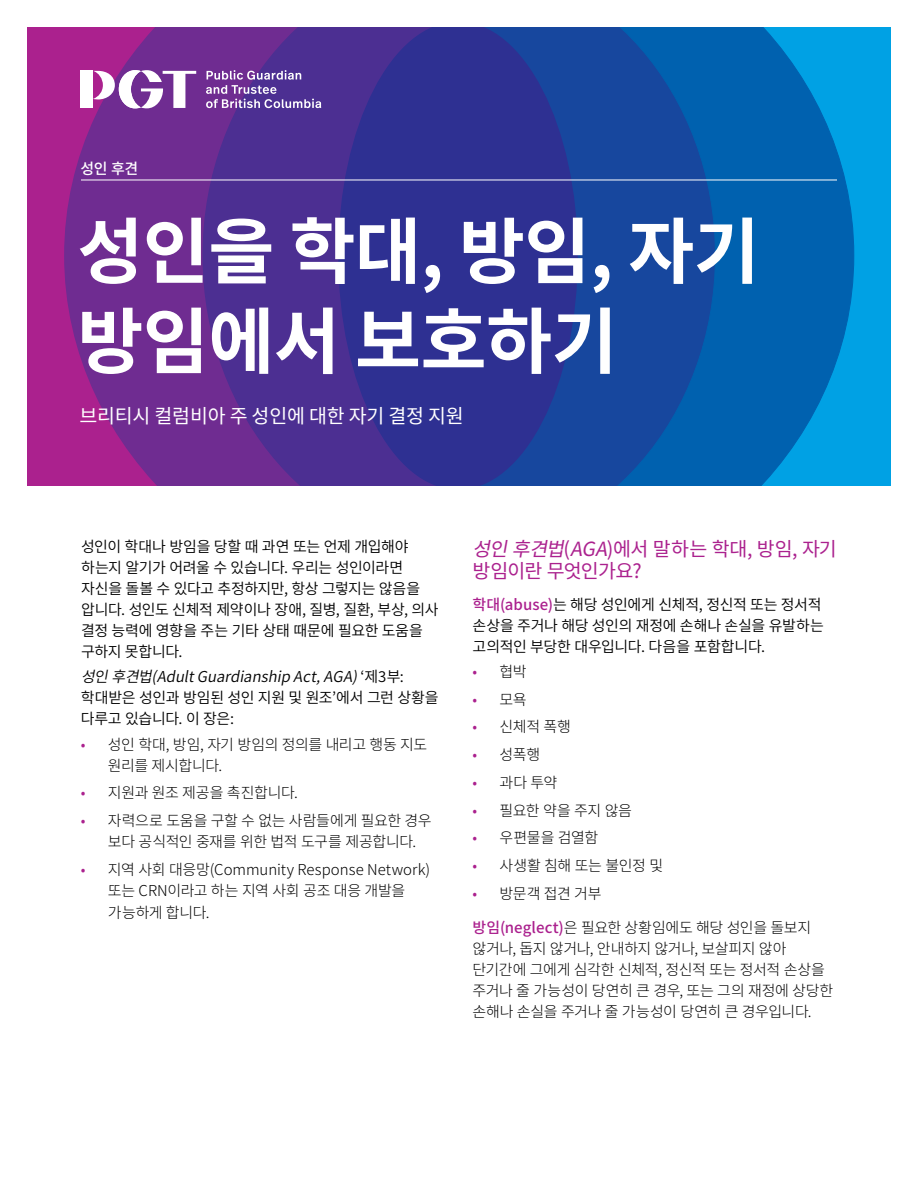
<style>
.page{position:relative;width:918px;height:1188px;background:#fff}
.page>*{position:absolute;margin:0;border:0;box-sizing:border-box;transform-origin:0 0}
.t1{font:700 72px/90px "Source Han Sans KR";letter-spacing:-.01em;color:#fff}
.t2{font:19.5px/22.5px "Source Han Sans KR";letter-spacing:-.03em;color:#ab218e}
.t3{font:19.5px "Source Han Sans KR";letter-spacing:-.01em;color:#fff}
.t4{font:300 15px/21px "Source Han Sans KR";letter-spacing:-.02em;color:#000}
.t5{font:15px/21px "Source Han Sans KR";letter-spacing:-.02em;color:#000}
.t6{font:500 15px "Source Han Sans KR";color:#fff}
.s1{font-style:italic}
.s2{color:#ab218e}
.s3{font-weight:500;color:#ab218e}
</style>
<div class="page">
<div style="left:465px;top:27px;width:426px;height:408px;background:#00a1e4"></div>
<svg style="left:715px;top:27px;width:139px;height:459px;background:#006eb9"></svg>
<svg style="left:578px;top:27px;width:137px;height:459px;background:#124ca1"></svg>
<div style="left:27px;top:27px;width:443px;height:459px;background:#ab218e"></div>
<svg style="left:64px;top:27px;width:138px;height:459px;fill:#6f2c91"></svg>
<svg style="left:202px;top:27px;width:136px;height:459px;background:#532e91"></svg>
<svg style="left:338px;top:27px;width:240px;height:459px;background:#2f3293"></svg>
<svg style="left:206px;top:70px;width:115px;height:38px;background:#7b5aa8"></svg>
<div style="left:81px;top:71px;width:12px;height:37px;background:#fff"></div>
<svg style="left:93px;top:70px;width:103px;height:38px;background:#b386c0"></svg>
<hr style="left:81px;top:180px;width:756px;height:1px;background:#fff">
<p class="t6" style="left:80px;top:160px;width:59px">성인 후견</p>
<h1 class="t1" style="left:77px;top:208px;width:684px">성인을 학대, 방임, 자기 방임에서 보호하기</h1>
<h2 class="t3" style="left:79px;top:405px;width:386px">브리티시 컬럼비아 주 성인에 대한 자기 결정 지원</h2>
<p class="t5" style="left:81px;top:536px;width:359px">성인이 학대나 방임을 당할 때 과연 또는 언제 개입해야 하는지 알기가 어려울 수 있습니다. 우리는 성인이라면 자신을 돌볼 수 있다고 추정하지만, 항상 그렇지는 않음을 압니다. 성인도 신체적 제약이나 장애, 질병, 질환, 부상, 의사 결정 능력에 영향을 주는 기타 상태 때문에 필요한 도움을 구하지 못합니다.</p>
<p class="t5" style="left:81px;top:667px;width:359px"><span class="s1">성인후견법(AdultGuardianshipAct,AGA)</span>‘ 제 3 부 : 학대받은 성인과 방임된 성인 지원 및 원조’에서 그런 상황을 다루고 있습니다. 이 장은:</p>
<p class="t4" style="left:108px;top:734px;width:321px;text-indent:-27px"><span class="s2">•</span> 성인 학대, 방임, 자기 방임의 정의를 내리고 행동 지도 원리를 제시합니다.</p>
<p class="t4" style="left:81px;top:783px;width:218px"><span class="s2">•</span> 지원과 원조 제공을 촉진합니다.</p>
<p class="t4" style="left:108px;top:810px;width:325px;text-indent:-27px"><span class="s2">•</span> 자력으로 도움을 구할 수 없는 사람들에게 필요한 경우 보다 공식적인 중재를 위한 법적 도구를 제공합니다.</p>
<p class="t4" style="left:81px;top:859px;width:351px;text-align:center"><span class="s2">•</span> 지역 사회 대응망(Community Response Network) 또는 CRN이라고 하는 지역 사회 공조 대응 개발을</p>
<p class="t4" style="left:108px;top:903px;width:103px">가능하게 합니다.</p>
<h2 class="t2" style="left:472px;top:538px;width:366px"><span class="s1">성인후견법</span>(<span class="s1">AGA</span>)에서 말하는 학대, 방임, 자기 방임이란 무엇인가요?</h2>
<p class="t5" style="left:472px;top:594px;width:353px"><span class="s3">학대(abuse)</span>는 해당 성인에게 신체적, 정신적 또는 정서적 손상을 주거나 해당 성인의 재정에 손해나 손실을 유발하는 고의적인 부당한 대우입니다. 다음을 포함합니다.</p>
<p class="t4" style="left:472px;top:661px;width:55px"><span class="s2">•</span> 협박</p>
<p class="t4" style="left:472px;top:689px;width:56px"><span class="s2">•</span> 모욕</p>
<p class="t4" style="left:472px;top:717px;width:100px"><span class="s2">•</span> 신체적 폭행</p>
<p class="t4" style="left:472px;top:744px;width:69px"><span class="s2">•</span> 성폭행</p>
<p class="t4" style="left:472px;top:772px;width:86px"><span class="s2">•</span> 과다 투약</p>
<p class="t4" style="left:472px;top:800px;width:161px"><span class="s2">•</span> 필요한 약을 주지 않음</p>
<p class="t4" style="left:472px;top:828px;width:127px"><span class="s2">•</span> 우편물을 검열함</p>
<p class="t4" style="left:472px;top:855px;width:192px"><span class="s2">•</span> 사생활 침해 또는 불인정 및</p>
<p class="t4" style="left:472px;top:883px;width:131px"><span class="s2">•</span> 방문객 접견 거부</p>
<p class="t4" style="left:472px;top:918px;width:362px"><span class="s3">방임(neglect)</span>은 필요한 상황임에도 해당 성인을 돌보지 않거나, 돕지 않거나, 안내하지 않거나, 보살피지 않아 단기간에 그에게 심각한 신체적, 정신적 또는 정서적 손상을 주거나 줄 가능성이 당연히 큰 경우, 또는 그의 재정에 상당한 손해나 손실을 주거나 줄 가능성이 당연히 큰 경우입니다.</p>
</div>
